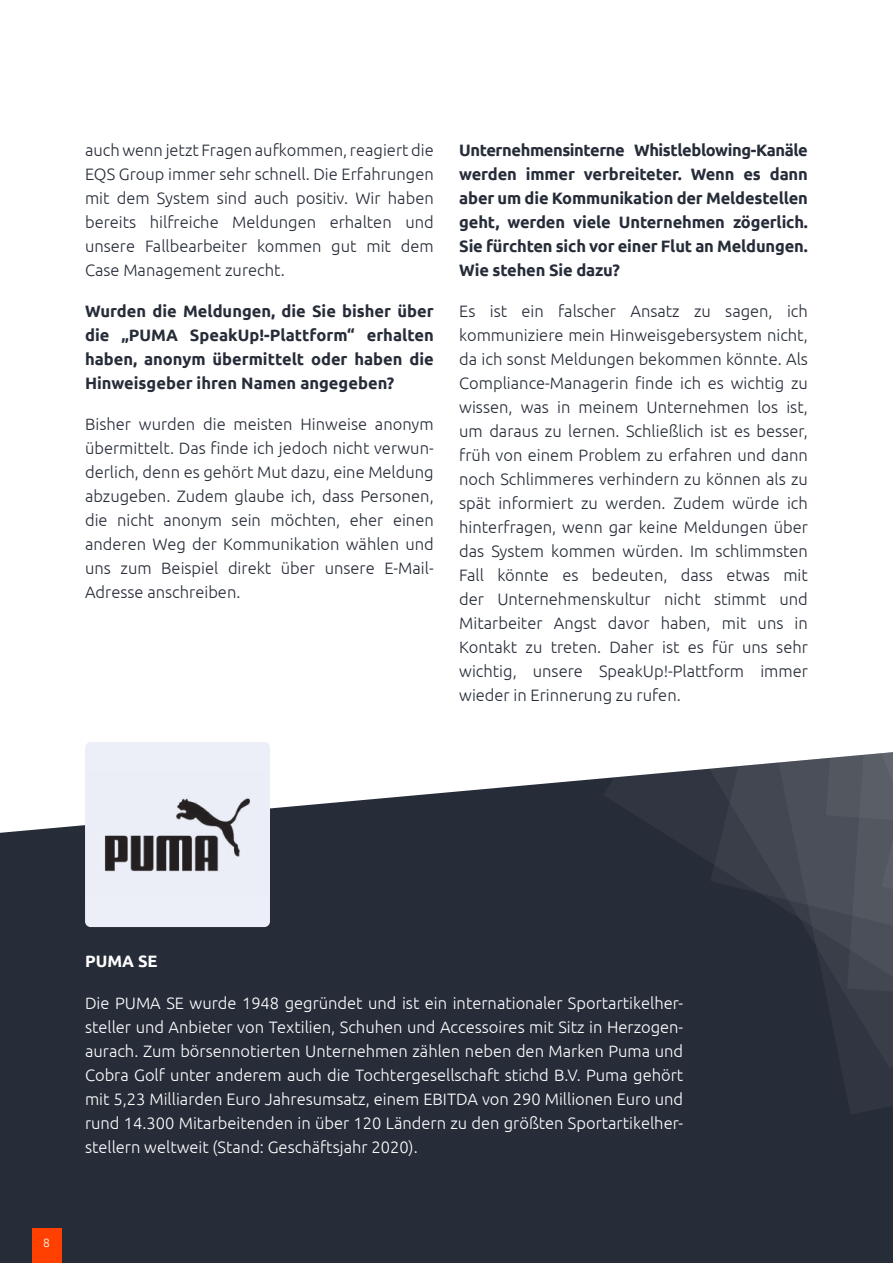
<style>
.page{position:relative;width:893px;height:1263px;background:#fff}
.page>*{position:absolute;margin:0;border:0;box-sizing:border-box;transform-origin:0 0}
.t1{font:300 16.5px/24px "Ubuntu";color:#262c38;text-align:justify}
.t2{font:300 16.5px/24px "Ubuntu";color:#fff;text-align:justify}
.t3{font:700 16.5px/24px "Ubuntu";letter-spacing:-.01em;color:#262c38;text-align:justify}
.t4{font:700 16.5px "Ubuntu";color:#fff}
.t5{font:300 12px "Ubuntu";color:#fff}
</style>
<div class="page">
<div style="left:0;top:778px;width:893px;height:485px;background:#262c38"></div>
<svg style="left:603px;top:768px;width:141px;height:310px;fill:#262c38"></svg>
<svg style="left:744px;top:1007px;width:149px;height:107px;fill:#262c38"></svg>
<svg style="left:710px;top:760px;width:90px;height:247px"></svg>
<svg style="left:800px;top:752px;width:93px;height:291px"></svg>
<div style="left:32px;top:1229px;width:29px;height:34px;background:#ff4000"></div>
<div style="left:85px;top:742px;width:185px;height:185px;background:#eceff8;border-radius:6px"></div>
<img style="left:105px;top:798px;width:145px;height:74px">
<p class="t1" style="left:85px;top:138px;width:350px">auch wenn jetzt Fragen aufkommen, reagiert die EQS Group immer sehr schnell. Die Erfahrungen mit dem System sind auch positiv. Wir haben bereits hilfreiche Meldungen erhalten und unsere Fallbearbeiter kommen gut mit dem Case Management zurecht.</p>
<p class="t3" style="left:85px;top:299px;width:350px">Wurden die Meldungen, die Sie bisher über die „PUMA SpeakUp!-Plattform“ erhalten haben, anonym übermittelt oder haben die Hinweisgeber ihren Namen angegeben?</p>
<p class="t1" style="left:85px;top:412px;width:350px">Bisher wurden die meisten Hinweise anonym übermittelt. Das finde ich jedoch nicht verwun&shy;derlich, denn es gehört Mut dazu, eine Meldung abzugeben. Zudem glaube ich, dass Personen, die nicht anonym sein möchten, eher einen anderen Weg der Kommunikation wählen und uns zum Beispiel direkt über unsere E-Mail-Adresse anschreiben.</p>
<p class="t3" style="left:459px;top:138px;width:350px">Unternehmensinterne Whistleblowing-Kanäle werden immer verbreiteter. Wenn es dann aber um die Kommunikation der Meldestellen geht, werden viele Unternehmen zögerlich.<br>Sie fürchten sich vor einer Flut an Meldungen.<br>Wie stehen Sie dazu?</p>
<p class="t1" style="left:459px;top:299px;width:350px">Es ist ein falscher Ansatz zu sagen, ich kommuniziere mein Hinweisgebersystem nicht, da ich sonst Meldungen bekommen könnte. Als Compliance-Managerin finde ich es wichtig zu wissen, was in meinem Unternehmen los ist, um daraus zu lernen. Schließlich ist es besser, früh von einem Problem zu erfahren und dann noch Schlimmeres verhindern zu können als zu spät informiert zu werden. Zudem würde ich hinterfragen, wenn gar keine Meldungen über das System kommen würden. Im schlimmsten Fall könnte es bedeuten, dass etwas mit der Unternehmenskultur nicht stimmt und Mitarbeiter Angst davor haben, mit uns in Kontakt zu treten. Daher ist es für uns sehr wichtig, unsere SpeakUp!-Plattform immer wieder in Erinnerung zu rufen.</p>
<p class="t5" style="left:43px;top:1235px;width:8px">8</p>
<p class="t4" style="left:85px;top:951px;width:74px">PUMA SE</p>
<p class="t2" style="left:85px;top:990px;width:600px">Die PUMA SE wurde 1948 gegründet und ist ein internationaler Sportartikelher&shy;steller und Anbieter von Textilien, Schuhen und Accessoires mit Sitz in Herzogen&shy;aurach. Zum börsennotierten Unternehmen zählen neben den Marken Puma und Cobra Golf unter anderem auch die Tochtergesellschaft stichd B.V. Puma gehört mit 5,23 Milliarden Euro Jahresumsatz, einem EBITDA von 290 Millionen Euro und rund 14.300 Mitarbeitenden in über 120 Ländern zu den größten Sportartikelher&shy;stellern weltweit (Stand: Geschäftsjahr 2020).</p>
</div>
